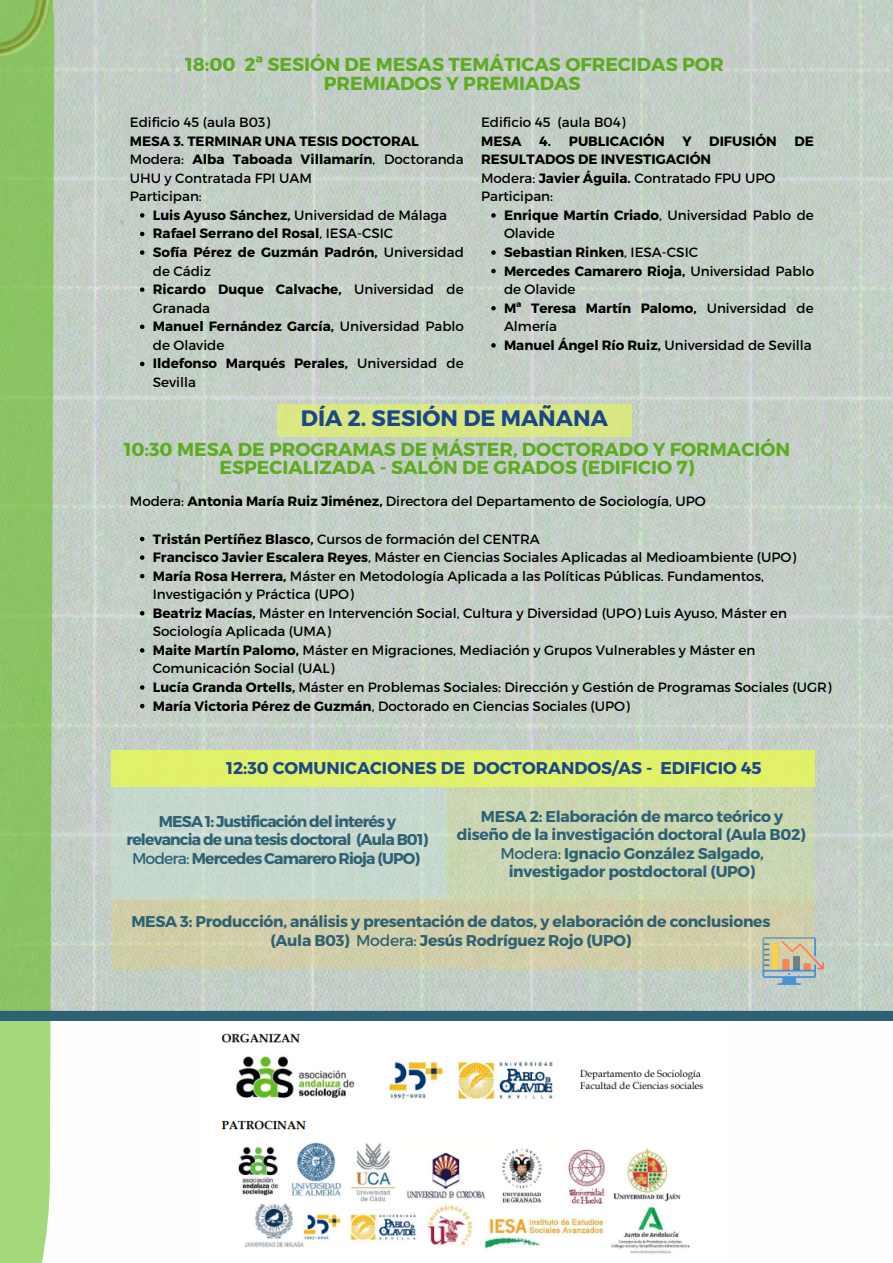
<style>
.page{position:relative;width:893px;height:1263px;background:#fff}
.page>*{position:absolute;margin:0;border:0;box-sizing:border-box;transform-origin:0 0}
.t1{font:700 22.35px "Montserrat";color:#1a4789}
.t2{font:700 18.75px/18.6px "Montserrat";color:#5eab23;text-align:center}
.t3{font:700 17.02px "Montserrat";color:#1a4789}
.t4{font:700 15.6px/18.6px "Montserrat";letter-spacing:-.02em;color:#2e6173;text-align:center}
.t5{font:700 15.6px/18.6px "Montserrat";letter-spacing:-.055em;color:#2e6173;text-align:center}
.t6{font:13.5px/18.6px "Montserrat";color:#000}
.t7{font:700 13.5px/18.6px "Montserrat";color:#000}
.s1{font-weight:400}
.s2{font-weight:700}
</style>
<div class="page">
<img style="left:166px;top:0;width:727px;height:1011px">
<div style="left:277px;top:404px;width:355px;height:33px;background:#dae782"></div>
<div style="left:111px;top:751px;width:703px;height:36px;background:#e1f069"></div>
<div style="left:446px;top:787px;width:368px;height:112px;background:#cad6b3"></div>
<div style="left:111px;top:787px;width:335px;height:112px;background:#c6d8ce"></div>
<svg style="left:762px;top:937px;width:62px;height:48px"></svg>
<div style="left:112px;top:899px;width:702px;height:70px;background:#d1cfaa"></div>
<img style="left:221px;top:1033px;width:483px;height:221px">
<svg style="left:0;top:0;width:166px;height:1263px"></svg>
<svg style="left:491px;top:213px;width:5px;height:5px"></svg>
<svg style="left:491px;top:250px;width:5px;height:5px"></svg>
<svg style="left:491px;top:269px;width:5px;height:4px"></svg>
<svg style="left:491px;top:306px;width:5px;height:4px"></svg>
<svg style="left:491px;top:343px;width:5px;height:5px"></svg>
<div style="left:0;top:1011px;width:893px;height:10px;background:#2e6173"></div>
<h2 class="t2" style="left:185px;top:55px;width:540px">18:00 2ª SESIÓN DE MESAS TEMÁTICAS OFRECIDAS POR<br>PREMIADOS Y PREMIADAS</h2>
<p class="t6" style="left:130px;top:112px;width:142px">Edificio 45 (aula B03)</p>
<p class="t7" style="left:130px;top:131px;width:335px">MESA 3. TERMINAR UNA TESIS DOCTORAL<br><span class="s1">Modera:</span> Alba Taboada Villamarín<span class="s1">, Doctoranda<br>UHU y Contratada FPI UAM<br>Participan:</span></p>
<p class="t7" style="left:153px;top:205px;width:313px">Luis Ayuso Sánchez, <span class="s1">Universidad de Málaga<br></span>Rafael Serrano del Rosal<span class="s1">, IESA-CSIC<br></span>Sofía Pérez de Guzmán Padrón, <span class="s1">Universidad de Cádiz<br></span>Ricardo Duque Calvache, <span class="s1">Universidad de<br>Granada<br></span>Manuel Fernández García, <span class="s1">Universidad Pablo de Olavide<br></span>Ildefonso Marqués Perales, <span class="s1">Universidad de<br>Sevilla</span></p>
<p class="t6" style="left:481px;top:112px;width:146px">Edificio 45 (aula B04)</p>
<p class="t7" style="left:481px;top:131px;width:42px">MESA</p>
<p class="t7" style="left:539px;top:131px;width:127px">4. PUBLICACIÓN</p>
<p class="t7" style="left:682px;top:131px;width:11px">Y</p>
<p class="t7" style="left:709px;top:131px;width:69px">DIFUSIÓN</p>
<p class="t7" style="left:794px;top:131px;width:21px">DE</p>
<p class="t7" style="left:481px;top:149px;width:296px">RESULTADOS DE INVESTIGACIÓN<br><span class="s1">Modera:</span> Javier Águila. <span class="s1">Contratado FPU UPO<br>Participan:</span></p>
<p class="t6" style="left:504px;top:205px;width:311px"><span class="s2">Enrique Martín Criado</span>, Universidad Pablo de<br>Olavide<br><span class="s2">Sebastian Rinken</span>, IESA-CSIC<br><span class="s2">Mercedes Camarero Rioja,</span> Universidad Pablo de Olavide<br><span class="s2">Mª Teresa Martín Palomo,</span> Universidad de<br>Almería<br><span class="s2">Manuel Ángel Río Ruiz,</span> Universidad de Sevilla</p>
<h1 class="t1" style="left:301px;top:404px;width:308px">DÍA 2. SESIÓN DE MAÑANA</h1>
<h2 class="t2" style="left:124px;top:439px;width:668px">10:30 MESA DE PROGRAMAS DE MÁSTER, DOCTORADO Y FORMACIÓN<br>ESPECIALIZADA - SALÓN DE GRADOS (EDIFICIO 7)</h2>
<p class="t6" style="left:130px;top:492px;width:577px">Modera: <span class="s2">Antonia María Ruiz Jiménez,</span> Directora del Departamento de Sociología, UPO</p>
<p class="t6" style="left:153px;top:529px;width:680px"><span class="s2">Tristán Pertíñez Blasco,</span> Cursos de formación del CENTRA<br><span class="s2">Francisco Javier Escalera Reyes</span>, Máster en Ciencias Sociales Aplicadas al Medioambiente (UPO)<br><span class="s2">María Rosa Herrera,</span> Máster en Metodología Aplicada a las Políticas Públicas. Fundamentos, Investigación y Práctica (UPO)<br><span class="s2">Beatriz Macías,</span> Máster en Intervención Social, Cultura y Diversidad (UPO) Luis Ayuso, Máster en Sociología Aplicada (UMA)<br><span class="s2">Maite Martín Palomo,</span> Máster en Migraciones, Mediación y Grupos Vulnerables y Máster en Comunicación Social (UAL)<br><span class="s2">Lucía Granda Ortells,</span> Máster en Problemas Sociales: Dirección y Gestión de Programas Sociales (UGR)<br><span class="s2">María Victoria Pérez de Guzmán</span>, Doctorado en Ciencias Sociales (UPO)</p>
<p class="t3" style="left:226px;top:757px;width:537px">12:30 COMUNICACIONES DE DOCTORANDOS/AS - EDIFICIO 45</p>
<p class="t4" style="left:457px;top:806px;width:350px">MESA 2: Elaboración de marco teórico y diseño de la investigación doctoral (Aula B02)<br><span class="s1">Modera:</span> Ignacio González Salgado, investigador postdoctoral (UPO)</p>
<p class="t5" style="left:127px;top:811px;width:303px">MESA 1: Justificación del interés y relevancia de una tesis doctoral (Aula B01)<br><span class="s1">Modera:</span> Mercedes Camarero Rioja (UPO)</p>
<p class="t4" style="left:131px;top:911px;width:640px">MESA 3: Producción, análisis y presentación de datos, y elaboración de conclusiones (Aula B03) <span class="s1">Modera:</span> Jesús Rodríguez Rojo (UPO)</p>
</div>
